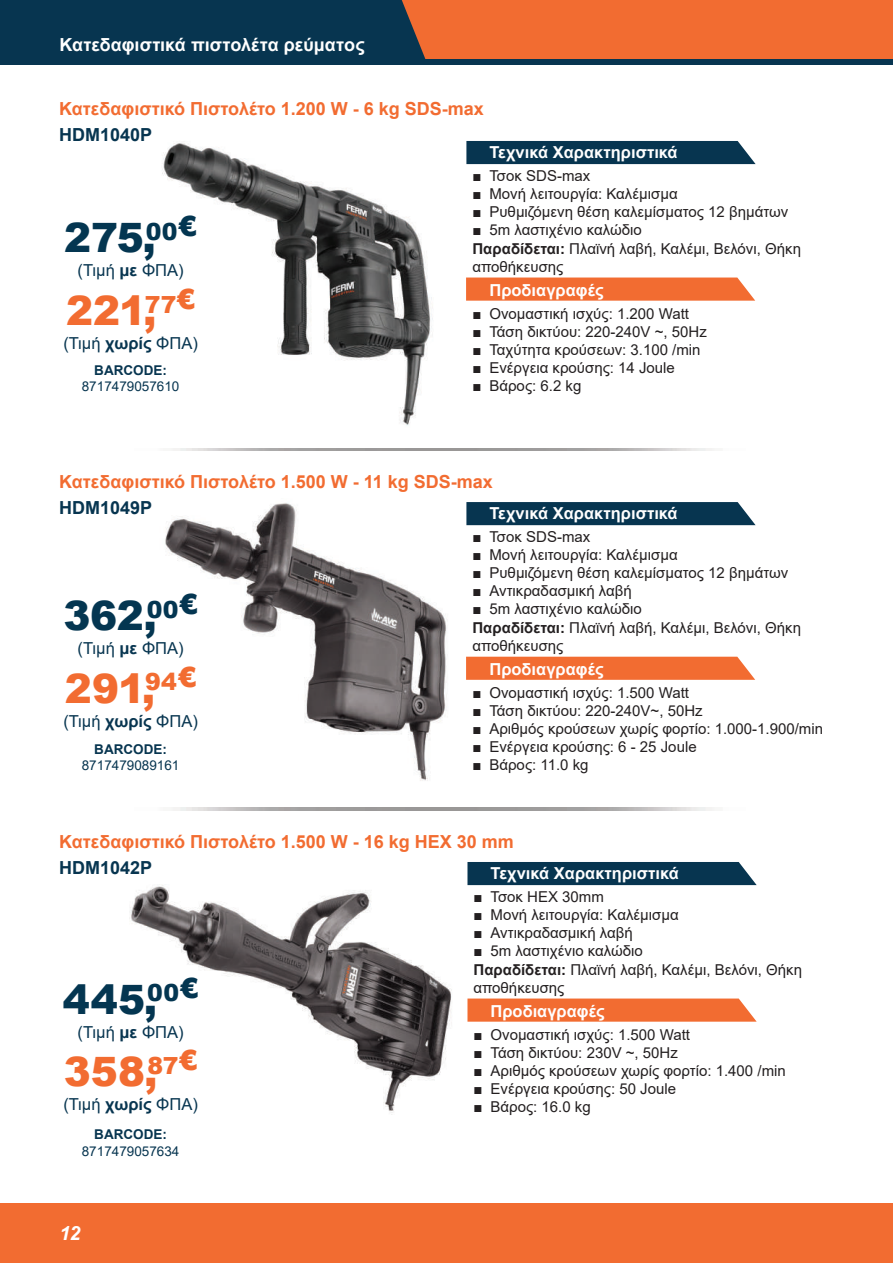
<style>
.page{position:relative;width:893px;height:1263px;background:#fff}
.page>*{position:absolute;margin:0;border:0;box-sizing:border-box;transform-origin:0 0}
.t1{font:900 40.5px "Arial";letter-spacing:.005em;color:#f26c31}
.t2{font:900 40.5px "Arial";letter-spacing:-.005em;color:#043651}
.t3{font:italic 700 19.5px "Arial";color:#fff}
.t4{font:700 18px "Arial";color:#f26c31}
.t5{font:700 18px "Arial";color:#fff}
.t6{font:700 18px "Arial";color:#073550}
.t7{font:700 16.5px "Arial";color:#fff}
.t8{font:16.5px "Arial";color:#073550}
.t9{font:15px/19.5px "Arial";color:#231f20}
.t10{font:13.5px "Arial";color:#073550}
.t11{font:700 13.5px "Arial";color:#073550}
.s1{font-weight:700}
</style>
<div class="page">
<div style="left:0;top:0;width:893px;height:61px;background:#f26c31"></div>
<div style="left:0;top:1203px;width:893px;height:60px;background:#f26c31"></div>
<div style="left:0;top:59px;width:893px;height:6px;background:#073550"></div>
<div style="left:0;top:0;width:426px;height:59px;background:#073550"></div>
<img style="left:129px;top:885px;width:323px;height:228px">
<div style="left:467px;top:862px;width:290px;height:23px;background:#073550"></div>
<svg style="left:467px;top:998px;width:290px;height:24px;background:#f2763f"></svg>
<img style="left:162px;top:143px;width:271px;height:283px">
<div style="left:466px;top:141px;width:290px;height:23px;background:#073550"></div>
<svg style="left:466px;top:277px;width:289px;height:24px;background:#f2753e"></svg>
<img style="left:165px;top:503px;width:282px;height:278px">
<svg style="left:466px;top:502px;width:290px;height:23px;background:#103c56"></svg>
<svg style="left:466px;top:657px;width:289px;height:23px;background:#f27138"></svg>
<p class="t5" style="left:60px;top:32px;width:307px">Κατεδαφιστικά πιστολέτα ρεύματος</p>
<p class="t4" style="left:59px;top:96px;width:426px">Κατεδαφιστικό Πιστολέτο 1.200 W - 6 kg SDS-max</p>
<p class="t6" style="left:59px;top:122px;width:95px">HDM1040P</p>
<h1 class="t2" style="left:64px;top:208px;width:134px">275,<sup>00</sup><sup>€</sup></h1>
<p class="t8" style="left:78px;top:259px;width:107px">(Τιμή <span class="s1">με</span> ΦΠΑ)</p>
<h1 class="t1" style="left:66px;top:281px;width:131px">221,<sup>77</sup><sup>€</sup></h1>
<p class="t8" style="left:63px;top:332px;width:136px">(Τιμή <span class="s1">χωρίς</span> ΦΠΑ)</p>
<p class="t11" style="left:94px;top:360px;width:74px">BARCODE:</p>
<p class="t10" style="left:82px;top:377px;width:99px">8717479057610</p>
<p class="t7" style="left:489px;top:140px;width:190px">Τεχνικά Χαρακτηριστικά</p>
<p class="t9" style="left:472px;top:166px;width:119px">■ Τσοκ SDS-max</p>
<p class="t9" style="left:472px;top:184px;width:207px">■ Μονή λειτουργία: Καλέμισμα</p>
<p class="t9" style="left:472px;top:202px;width:317px">■ Ρυθμιζόμενη θέση καλεμίσματος 12 βημάτων</p>
<p class="t9" style="left:472px;top:220px;width:330px">■ 5m λαστιχένιο καλώδιο<br><span class="s1">Παραδίδεται:</span> Πλαϊνή λαβή, Καλέμι, Βελόνι, Θήκη</p>
<p class="t9" style="left:472px;top:257px;width:93px">αποθήκευσης</p>
<p class="t7" style="left:489px;top:279px;width:116px">Προδιαγραφές</p>
<p class="t9" style="left:472px;top:304px;width:218px">■ Ονομαστική ισχύς: 1.200 Watt</p>
<p class="t9" style="left:472px;top:322px;width:236px">■ Τάση δικτύου: 220-240V ~, 50Hz</p>
<p class="t9" style="left:472px;top:340px;width:230px">■ Ταχύτητα κρούσεων: 3.100 /min</p>
<p class="t9" style="left:472px;top:358px;width:204px">■ Ενέργεια κρούσης: 14 Joule</p>
<p class="t9" style="left:472px;top:376px;width:110px">■ Βάρος: 6.2 kg</p>
<p class="t4" style="left:59px;top:469px;width:435px">Κατεδαφιστικό Πιστολέτο 1.500 W - 11 kg SDS-max</p>
<p class="t6" style="left:59px;top:495px;width:95px">HDM1049P</p>
<p class="t7" style="left:489px;top:502px;width:190px">Τεχνικά Χαρακτηριστικά</p>
<p class="t9" style="left:472px;top:527px;width:119px">■ Τσοκ SDS-max</p>
<p class="t9" style="left:472px;top:545px;width:207px">■ Μονή λειτουργία: Καλέμισμα</p>
<p class="t9" style="left:472px;top:563px;width:317px">■ Ρυθμιζόμενη θέση καλεμίσματος 12 βημάτων</p>
<p class="t9" style="left:472px;top:581px;width:161px">■ Αντικραδασμική λαβή</p>
<p class="t9" style="left:472px;top:599px;width:330px">■ 5m λαστιχένιο καλώδιο<br><span class="s1">Παραδίδεται:</span> Πλαϊνή λαβή, Καλέμι, Βελόνι, Θήκη</p>
<p class="t9" style="left:472px;top:636px;width:93px">αποθήκευσης</p>
<p class="t7" style="left:489px;top:658px;width:116px">Προδιαγραφές</p>
<p class="t9" style="left:472px;top:683px;width:218px">■ Ονομαστική ισχύς: 1.500 Watt</p>
<p class="t9" style="left:472px;top:701px;width:232px">■ Τάση δικτύου: 220-240V~, 50Hz</p>
<p class="t9" style="left:472px;top:719px;width:352px">■ Αριθμός κρούσεων χωρίς φορτίο: 1.000-1.900/min</p>
<p class="t9" style="left:472px;top:737px;width:226px">■ Ενέργεια κρούσης: 6 - 25 Joule</p>
<p class="t9" style="left:472px;top:755px;width:118px">■ Βάρος: 11.0 kg</p>
<h1 class="t2" style="left:63px;top:586px;width:136px">362,<sup>00</sup><sup>€</sup></h1>
<p class="t8" style="left:78px;top:636px;width:107px">(Τιμή <span class="s1">με</span> ΦΠΑ)</p>
<h1 class="t1" style="left:65px;top:659px;width:133px">291,<sup>94</sup><sup>€</sup></h1>
<p class="t8" style="left:63px;top:709px;width:136px">(Τιμή <span class="s1">χωρίς</span> ΦΠΑ)</p>
<p class="t11" style="left:94px;top:740px;width:74px">BARCODE:</p>
<p class="t10" style="left:82px;top:756px;width:99px">8717479089161</p>
<p class="t4" style="left:59px;top:829px;width:456px">Κατεδαφιστικό Πιστολέτο 1.500 W - 16 kg HEX 30 mm</p>
<p class="t6" style="left:59px;top:855px;width:95px">HDM1042P</p>
<p class="t7" style="left:490px;top:861px;width:190px">Τεχνικά Χαρακτηριστικά</p>
<p class="t9" style="left:473px;top:887px;width:132px">■ Τσοκ HEX 30mm</p>
<p class="t9" style="left:473px;top:905px;width:207px">■ Μονή λειτουργία: Καλέμισμα</p>
<p class="t9" style="left:473px;top:923px;width:161px">■ Αντικραδασμική λαβή</p>
<p class="t9" style="left:473px;top:941px;width:330px">■ 5m λαστιχένιο καλώδιο<br><span class="s1">Παραδίδεται:</span> Πλαϊνή λαβή, Καλέμι, Βελόνι, Θήκη</p>
<p class="t9" style="left:473px;top:978px;width:93px">αποθήκευσης</p>
<p class="t7" style="left:490px;top:1000px;width:116px">Προδιαγραφές</p>
<p class="t9" style="left:473px;top:1025px;width:218px">■ Ονομαστική ισχύς: 1.500 Watt</p>
<p class="t9" style="left:473px;top:1043px;width:206px">■ Τάση δικτύου: 230V ~, 50Hz</p>
<p class="t9" style="left:473px;top:1061px;width:314px">■ Αριθμός κρούσεων χωρίς φορτίο: 1.400 /min</p>
<p class="t9" style="left:473px;top:1079px;width:204px">■ Ενέργεια κρούσης: 50 Joule</p>
<p class="t9" style="left:473px;top:1097px;width:119px">■ Βάρος: 16.0 kg</p>
<h1 class="t2" style="left:63px;top:970px;width:137px">445,<sup>00</sup><sup>€</sup></h1>
<p class="t8" style="left:78px;top:1020px;width:107px">(Τιμή <span class="s1">με</span> ΦΠΑ)</p>
<h1 class="t1" style="left:64px;top:1042px;width:135px">358,<sup>87</sup><sup>€</sup></h1>
<p class="t8" style="left:63px;top:1093px;width:136px">(Τιμή <span class="s1">χωρίς</span> ΦΠΑ)</p>
<p class="t11" style="left:94px;top:1125px;width:74px">BARCODE:</p>
<p class="t10" style="left:82px;top:1141px;width:99px">8717479057634</p>
<h2 class="t3" style="left:60px;top:1220px;width:22px">12</h2>
</div>
